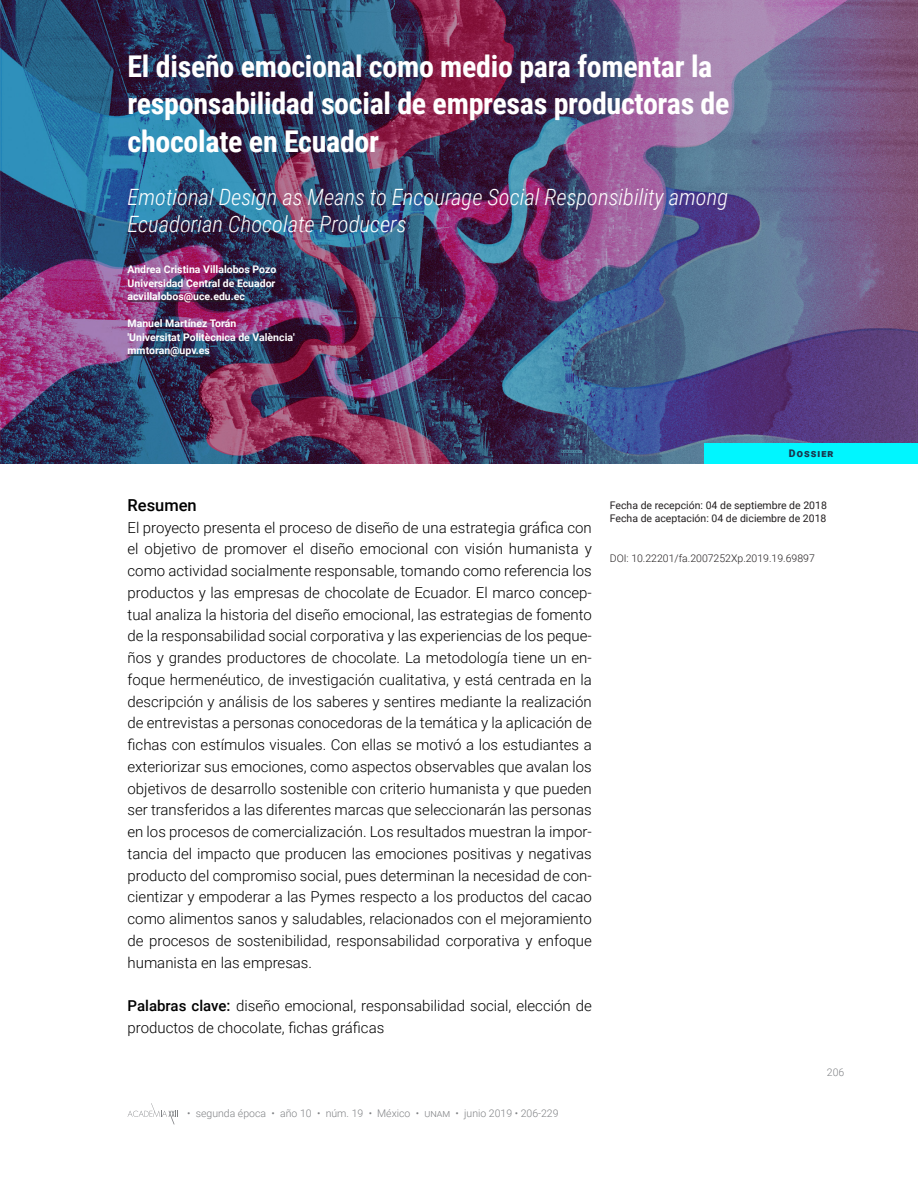
<style>
.page{position:relative;width:918px;height:1188px;background:#fff}
.page>*{position:absolute;margin:0;border:0;box-sizing:border-box;transform-origin:0 0}
.titulos{font:700 30px "Roboto Condensed";letter-spacing:-.01em;color:#fff}
.titulos_criticas_lib{font:italic 300 22.5px/27px "Roboto Condensed";color:#fff}
.subtitulo{font:500 16.5px "Roboto";color:#000}
.cuerpo_texto_sin_san{font:300 15px/21.8px "Roboto";color:#000;text-align:justify}
.subtitulo-2{font:300 15px/21.8px "Roboto";color:#000}
.autor{font:700 10.5px "Roboto";color:#fff}
.fechas{font:10.5px "Roboto";color:#231f20}
.t1{font:300 10.5px "Roboto";color:#808285}
.fechas-2{font:300 10.5px "Roboto";color:#231f20}
.seccion{font:900 10.5px "Roboto";letter-spacing:.1em;color:#1a364e}
.s1{font-weight:500}
</style>
<div class="page">
<svg style="left:128px;top:1103px;width:50px;height:21px"></svg>
<img style="left:0;top:0;width:918px;height:463px">
<div style="left:704px;top:443px;width:214px;height:20px;background:#00f6ff"></div>
<hr style="left:128px;top:301px;width:117px;height:1px;background:#231f20">
<hr style="left:128px;top:355px;width:82px;height:1px;background:#231f20">
<p class="titulos" style="left:128px;top:45px;width:586px">El diseño emocional como medio para fomentar la</p>
<p class="titulos" style="left:128px;top:82px;width:604px">responsabilidad social de empresas productoras de</p>
<p class="titulos" style="left:128px;top:120px;width:253px">chocolate en Ecuador</p>
<p class="titulos_criticas_lib" style="left:128px;top:183px;width:602px">Emotional Design as Means to Encourage Social Responsibility among<br>Ecuadorian Chocolate Producers</p>
<p class="autor" style="left:128px;top:262px;width:150px">Andrea Cristina Villalobos Pozo</p>
<p class="autor" style="left:128px;top:276px;width:149px">Universidad Central de Ecuador</p>
<p class="autor" style="left:128px;top:289px;width:119px">acvillalobos@uce.edu.ec</p>
<p class="autor" style="left:128px;top:316px;width:110px">Manuel Martínez Torán</p>
<p class="autor" style="left:128px;top:330px;width:169px">'Universitat Politècnica de València'</p>
<p class="autor" style="left:128px;top:343px;width:84px">mmtoran@upv.es</p>
<p class="subtitulo" style="left:128px;top:493px;width:71px">Resumen</p>
<p class="cuerpo_texto_sin_san" style="left:128px;top:516px;width:466px">El proyecto presenta el proceso de diseño de una estrategia gráfica con el objetivo de promover el diseño emocional con visión humanista y como actividad socialmente responsable, tomando como referencia los productos y las empresas de chocolate de Ecuador. El marco concep&shy;tual analiza la historia del diseño emocional, las estrategias de fomento de la responsabilidad social corporativa y las experiencias de los peque&shy;ños y grandes productores de chocolate. La metodología tiene un en&shy;foque hermenéutico, de investigación cualitativa, y está centrada en la descripción y análisis de los saberes y sentires mediante la realización de entrevistas a personas conocedoras de la temática y la aplicación de fichas con estímulos visuales. Con ellas se motivó a los estudiantes a exteriorizar sus emociones, como aspectos observables que avalan los objetivos de desarrollo sostenible con criterio humanista y que pueden ser transferidos a las diferentes marcas que seleccionarán las personas en los procesos de comercialización. Los resultados muestran la impor&shy;tancia del impacto que producen las emociones positivas y negativas producto del compromiso social, pues determinan la necesidad de con&shy;cientizar y empoderar a las Pymes respecto a los productos del cacao como alimentos sanos y saludables, relacionados con el mejoramiento de procesos de sostenibilidad, responsabilidad corporativa y enfoque humanista en las empresas.</p>
<p class="subtitulo-2" style="left:128px;top:994px;width:466px"><span class="s1">Palabras clave:</span> diseño emocional, responsabilidad social, elección de productos de chocolate, fichas gráficas</p>
<p class="t1" style="left:187px;top:1106px;width:373px">• segunda época • año 10 • núm. 19 • México • unam • junio 2019 • 206-229</p>
<p class="seccion" style="left:789px;top:446px;width:46px">Dossier</p>
<p class="fechas" style="left:610px;top:498px;width:219px">Fecha de recepción: 04 de septiembre de 2018</p>
<p class="fechas" style="left:610px;top:511px;width:218px">Fecha de aceptación: 04 de diciembre de 2018</p>
<p class="fechas-2" style="left:610px;top:551px;width:207px">DOI: 10.22201/fa.2007252Xp.2019.19.69897</p>
<p class="t1" style="left:827px;top:1065px;width:19px">206</p>
</div>
